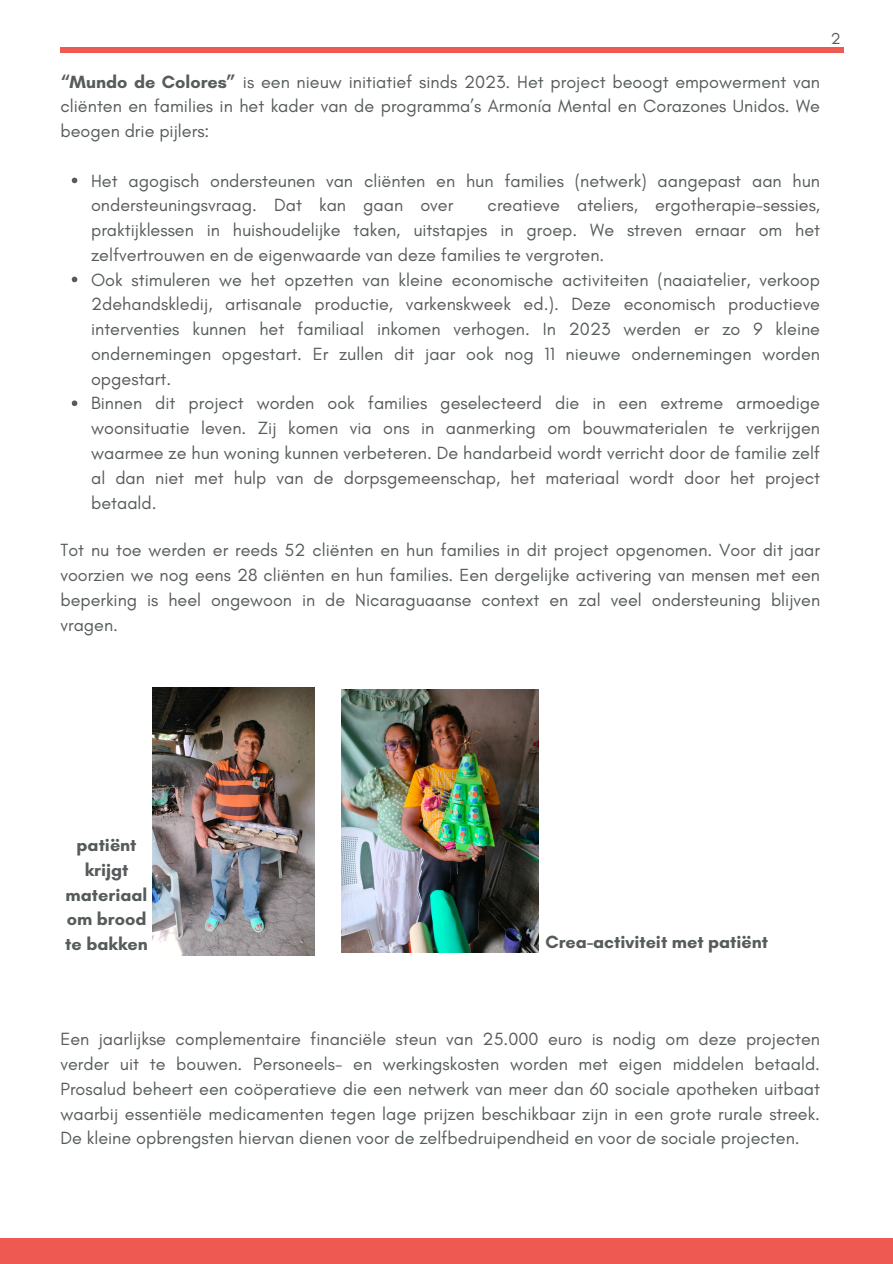
<style>
.page{position:relative;width:893px;height:1264px;background:#fff}
.page>*{position:absolute;margin:0;border:0;box-sizing:border-box;transform-origin:0 0}
.t1{font:18px/24.8px "Glacial Indifference";color:#565b5b;text-align:justify}
.t2{font:700 18px/24.8px "Glacial Indifference";color:#565b5b;text-align:center}
.t3{font:16.2px "Glacial Indifference";color:#565b5b}
.s1{font-weight:700}
</style>
<div class="page">
<div style="left:60px;top:47px;width:783px;height:6px;background:#ee5952"></div>
<div style="left:0;top:1238px;width:892px;height:25px;background:#ee5952"></div>
<img style="left:153px;top:687px;width:162px;height:268px">
<img style="left:341px;top:689px;width:197px;height:263px">
<svg style="left:72px;top:178px;width:5px;height:5px"></svg>
<svg style="left:72px;top:277px;width:5px;height:5px"></svg>
<svg style="left:72px;top:400px;width:5px;height:6px"></svg>
<p class="t3" style="left:830px;top:28px;width:11px">2</p>
<p class="t1" style="left:60px;top:69px;width:761px"><span class="s1">“Mundo de Colores”</span> is een nieuw initiatief sinds 2023. Het project beoogt empowerment van cliënten en families in het kader van de programma’s Armonía Mental en Corazones Unidos. We beogen drie pijlers:</p>
<p class="t1" style="left:91px;top:168px;width:730px">Het agogisch ondersteunen van cliënten en hun families (netwerk) aangepast aan hun ondersteuningsvraag. Dat kan gaan over</p>
<p class="t1" style="left:91px;top:193px;width:730px;text-indent:396px">creatieve ateliers, ergotherapie-sessies, praktijklessen in huishoudelijke taken, uitstapjes in groep. We streven ernaar om het zelfvertrouwen en de eigenwaarde van deze families te vergroten.</p>
<h1 class="t1" style="left:91px;top:267px;width:730px">Ook stimuleren we het opzetten van kleine economische activiteiten (naaiatelier, verkoop 2dehandskledij, artisanale productie, varkenskweek ed.). Deze economisch productieve interventies kunnen het familiaal inkomen verhogen. In 2023 werden er zo 9 kleine ondernemingen opgestart. Er zullen dit jaar ook nog 11 nieuwe ondernemingen worden opgestart.</h1>
<p class="t1" style="left:91px;top:391px;width:730px">Binnen dit project worden ook families geselecteerd die in een extreme armoedige woonsituatie leven. Zij komen via ons in aanmerking om bouwmaterialen te verkrijgen waarmee ze hun woning kunnen verbeteren. De handarbeid wordt verricht door de familie zelf al dan niet met hulp van de dorpsgemeenschap, het materiaal wordt door het project betaald.</p>
<p class="t1" style="left:60px;top:538px;width:761px">Tot nu toe werden er reeds 52 cliënten en hun families in dit project opgenomen. Voor dit jaar voorzien we nog eens 28 cliënten en hun families. Een dergelijke activering van mensen met een beperking is heel ongewoon in de Nicaraguaanse context en zal veel ondersteuning blijven vragen.</p>
<p class="t2" style="left:65px;top:832px;width:84px">patiënt krijgt materiaal om brood te bakken</p>
<h1 class="t2" style="left:545px;top:929px;width:224px">Crea-activiteit met patiënt</h1>
<p class="t1" style="left:60px;top:1026px;width:761px">Een jaarlijkse complementaire financiële steun van 25.000 euro is nodig om deze projecten verder uit te bouwen. Personeels- en werkingskosten worden met eigen middelen betaald.<br>Prosalud beheert een coöperatieve die een netwerk van meer dan 60 sociale apotheken uitbaat waarbij essentiële medicamenten tegen lage prijzen beschikbaar zijn in een grote rurale streek.<br>De kleine opbrengsten hiervan dienen voor de zelfbedruipendheid en voor de sociale projecten.</p>
</div>
